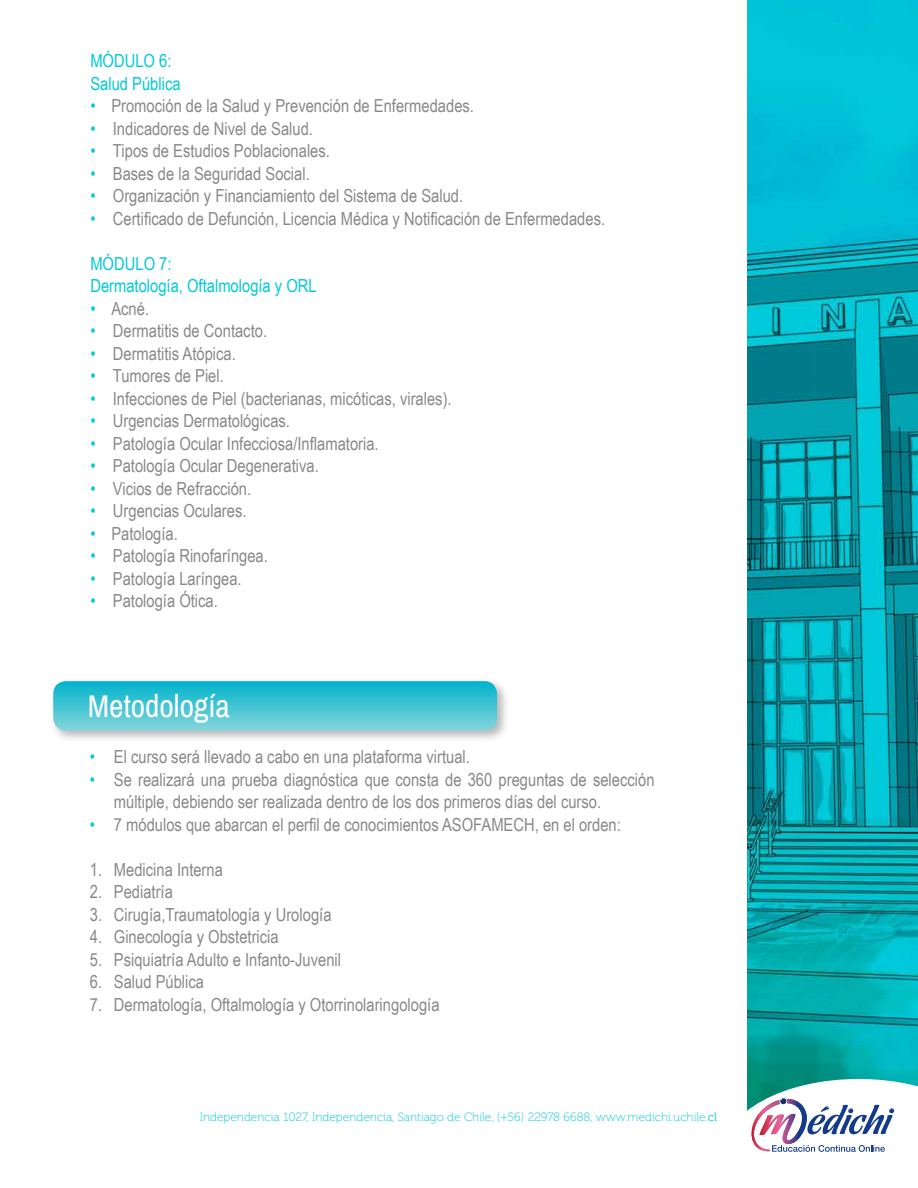
<style>
.page{position:relative;width:918px;height:1188px;background:#fff}
.page>*{position:absolute;margin:0;border:0;box-sizing:border-box;transform-origin:0 0}
.t1{font:31.5px "Archivo Narrow";color:#fff}
.t2{font:18px/22.5px "Arial Narrow";color:#87888a}
.t3{font:18px/22.5px "Arial Narrow";color:#00c9d8}
.t4{font:12px "Museo 100";color:#00c9d8}
.s1{color:#00c9d8}
.s2{font-family:"Museo 300"}
</style>
<div class="page">
<img style="left:748px;top:0;width:170px;height:1079px">
<svg style="left:747px;top:1079px;width:171px;height:73px"></svg>
<div style="left:50px;top:677px;width:460px;height:66px;background:#9ba19e;opacity:.75"></div>
<svg style="left:53px;top:681px;width:444px;height:49px;background:#43c3d3"></svg>
<p class="t3" style="left:90px;top:49px;width:92px">MÓDULO 6:<br>Salud Pública</p>
<p class="t2" style="left:90px;top:94px;width:385px"><span class="s1">•</span> Promoción de la Salud y Prevención de Enfermedades.</p>
<p class="t2" style="left:90px;top:116px;width:224px"><span class="s1">•</span> Indicadores de Nivel de Salud.</p>
<p class="t2" style="left:90px;top:139px;width:241px"><span class="s1">•</span> Tipos de Estudios Poblacionales.</p>
<p class="t2" style="left:90px;top:161px;width:221px"><span class="s1">•</span> Bases de la Seguridad Social.</p>
<p class="t2" style="left:90px;top:184px;width:374px"><span class="s1">•</span> Organización y Financiamiento del Sistema de Salud.</p>
<p class="t2" style="left:90px;top:206px;width:516px"><span class="s1">•</span> Certificado de Defunción, Licencia Médica y Notificación de Enfermedades.</p>
<p class="t3" style="left:90px;top:251px;width:228px">MÓDULO 7:<br>Dermatología, Oftalmología y ORL</p>
<p class="t2" style="left:90px;top:296px;width:60px"><span class="s1">•</span> Acné.</p>
<p class="t2" style="left:90px;top:319px;width:178px"><span class="s1">•</span> Dermatitis de Contacto.</p>
<p class="t2" style="left:90px;top:341px;width:147px"><span class="s1">•</span> Dermatitis Atópica.</p>
<p class="t2" style="left:90px;top:364px;width:135px"><span class="s1">•</span> Tumores de Piel.</p>
<p class="t2" style="left:90px;top:386px;width:363px"><span class="s1">•</span> Infecciones de Piel (bacterianas, micóticas, virales).</p>
<p class="t2" style="left:90px;top:409px;width:201px"><span class="s1">•</span> Urgencias Dermatológicas.</p>
<p class="t2" style="left:90px;top:431px;width:290px"><span class="s1">•</span> Patología Ocular Infecciosa/Inflamatoria.</p>
<p class="t2" style="left:90px;top:454px;width:230px"><span class="s1">•</span> Patología Ocular Degenerativa.</p>
<p class="t2" style="left:90px;top:476px;width:162px"><span class="s1">•</span> Vicios de Refracción.</p>
<p class="t2" style="left:90px;top:499px;width:158px"><span class="s1">•</span> Urgencias Oculares.</p>
<p class="t2" style="left:90px;top:521px;width:89px"><span class="s1">•</span> Patología.</p>
<p class="t2" style="left:90px;top:544px;width:179px"><span class="s1">•</span> Patología Rinofaríngea.</p>
<p class="t2" style="left:90px;top:566px;width:153px"><span class="s1">•</span> Patología Laríngea.</p>
<p class="t2" style="left:90px;top:589px;width:129px"><span class="s1">•</span> Patología Ótica.</p>
<h1 class="t1" style="left:88px;top:687px;width:144px">Metodología</h1>
<p class="t2" style="left:90px;top:745px;width:382px"><span class="s1">•</span> El curso será llevado a cabo en una plataforma virtual.</p>
<p class="t2" style="left:114px;top:767px;width:542px;text-indent:-24px"><span class="s1">•</span> Se realizará una prueba diagnóstica que consta de 360 preguntas de selección múltiple, debiendo ser realizada dentro de los dos primeros días del curso.</p>
<p class="t2" style="left:90px;top:812px;width:533px"><span class="s1">•</span> 7 módulos que abarcan el perfil de conocimientos ASOFAMECH, en el orden:</p>
<p class="t2" style="left:90px;top:857px;width:135px">1. Medicina Interna</p>
<p class="t2" style="left:90px;top:880px;width:85px">2. Pediatría</p>
<p class="t2" style="left:90px;top:902px;width:243px">3. Cirugía,Traumatología y Urología</p>
<p class="t2" style="left:90px;top:925px;width:190px">4. Ginecología y Obstetricia</p>
<p class="t2" style="left:90px;top:947px;width:253px">5. Psiquiatría Adulto e Infanto-Juvenil</p>
<p class="t2" style="left:90px;top:970px;width:116px">6. Salud Pública</p>
<p class="t2" style="left:90px;top:992px;width:351px">7. Dermatología, Oftalmología y Otorrinolaringología</p>
<p class="t4" style="left:200px;top:1111px;width:519px">Independencia 1027, Independencia, Santiago de Chile, (+56) 22978 6688, www.medichi.uchile.<span class="s2">cl</span></p>
</div>
